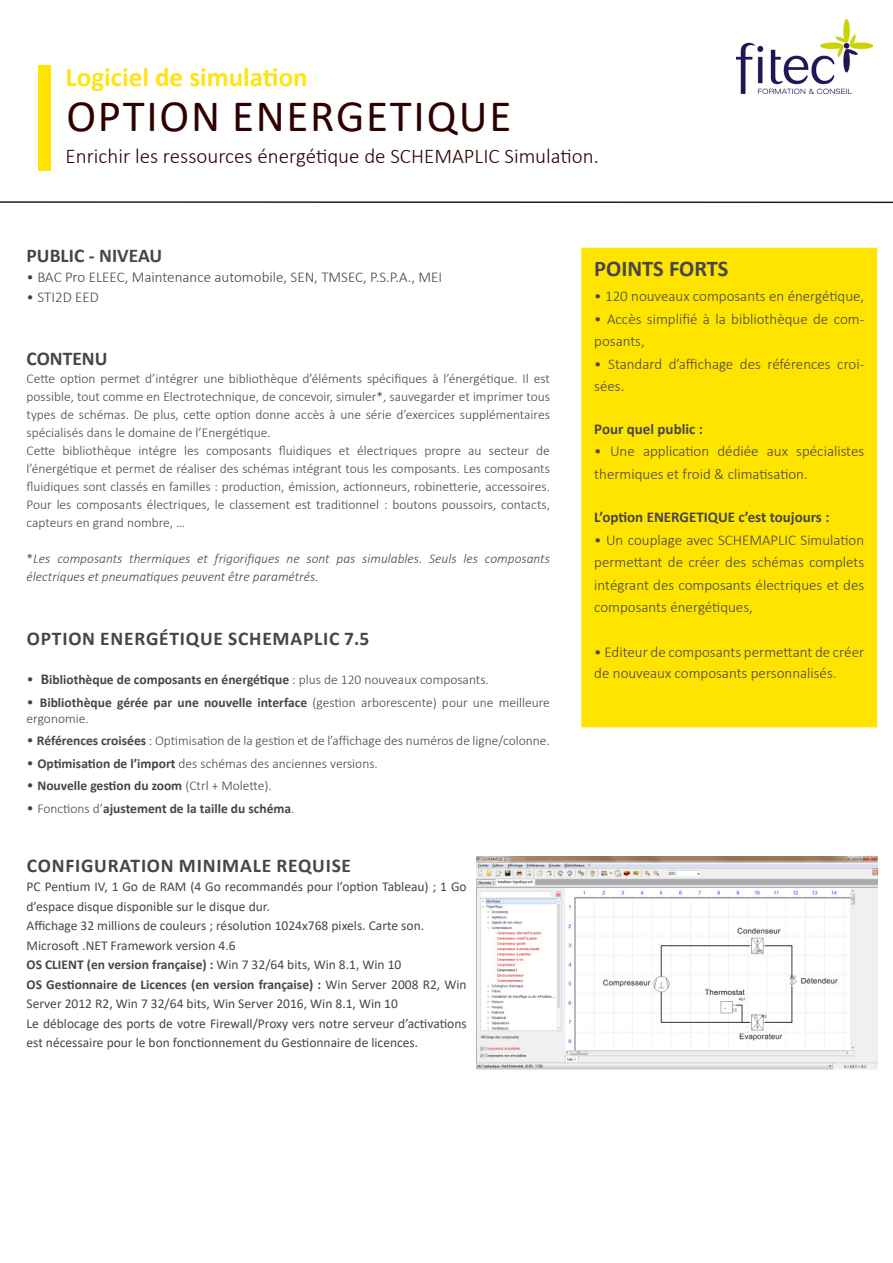
<style>
.page{position:relative;width:893px;height:1263px;background:#fff}
.page>*{position:absolute;margin:0;border:0;box-sizing:border-box;transform-origin:0 0}
.t1{font:45px "Calibri";letter-spacing:.04em;color:#2e0000}
.t2{font:700 27px "Calibri";color:#ffe319}
.t3{font:700 22.5px "Calibri";color:#464646}
.t4{font:300 21px "Calibri";color:#2e0000}
.t5{font:700 19.5px "Calibri";letter-spacing:.04em;color:#464646}
.t6{font:700 19.5px "Calibri";color:#464646}
.t7{font:300 15px/22.5px "Calibri";color:#464646}
.t8{font:700 15px "Calibri";color:#464646}
.t9{font:300 13.5px/18px "Calibri";color:#464646;text-align:justify}
.t10{font:13.5px/19.5px "Calibri";color:#464646}
.t11{font:700 13.5px "Calibri";color:#464646}
.t12{font:italic 300 13.5px/18px "Calibri";color:#464646}
.s1{font-style:normal}
.s2{font-weight:300;font-size:15px}
.s3{font-size:15px}
.s4{font-weight:300}
.s5{font-weight:700}
.s6{font-weight:400}
</style>
<div class="page">
<div style="left:39px;top:66px;width:12px;height:105px;background:#ffe400"></div>
<hr style="left:0;top:201px;width:893px;height:2px;background:#231f20">
<div style="left:581px;top:248px;width:296px;height:479px;background:#ffe400;border:2px solid #ffe400"></div>
<img style="left:737px;top:20px;width:135px;height:74px">
<img style="left:477px;top:857px;width:400px;height:212px">
<p class="t2" style="left:66px;top:58px;width:244px">Logiciel de simulation</p>
<p class="t1" style="left:66px;top:85px;width:446px">OPTION ENERGETIQUE</p>
<p class="t4" style="left:66px;top:143px;width:535px">Enrichir les ressources énergétique de SCHEMAPLIC Simulation.</p>
<p class="t6" style="left:27px;top:242px;width:137px">PUBLIC - NIVEAU</p>
<p class="t7" style="left:27px;top:265px;width:417px">• BAC Pro ELEEC, Maintenance automobile, SEN, TMSEC, P.S.P.A., MEI</p>
<p class="t7" style="left:27px;top:285px;width:74px">• STI2D EED</p>
<p class="t6" style="left:27px;top:344px;width:82px">CONTENU</p>
<p class="t9" style="left:27px;top:369px;width:525px">Cette option permet d’intégrer une bibliothèque d’éléments spécifiques à l’énergétique. Il est possible, tout comme en Electrotechnique, de concevoir, simuler*, sauvegarder et imprimer tous types de schémas. De plus, cette option donne accès à une série d’exercices supplémentaires spécialisés dans le domaine de l’Energétique.</p>
<p class="t9" style="left:27px;top:441px;width:525px">Cette bibliothèque intégre les composants fluidiques et électriques propre au secteur de l’énergétique et permet de réaliser des schémas intégrant tous les composants. Les composants fluidiques sont classés en familles : production, émission, actionneurs, robinetterie, accessoires.<br>Pour les composants électriques, le classement est traditionnel : boutons poussoirs, contacts, capteurs en grand nombre, …</p>
<p class="t12" style="left:27px;top:549px;width:525px"><span class="s1">*</span>Les composants thermiques et frigorifiques ne sont pas simulables. Seuls les composants électriques et pneumatiques peuvent être paramétrés.</p>
<p class="t5" style="left:27px;top:625px;width:344px">OPTION ENERGÉTIQUE SCHEMAPLIC 7.5</p>
<p class="t11" style="left:27px;top:670px;width:464px"><span class="s2">•</span> <span class="s3">B</span>ibliothèque de composants en énergétique <span class="s4">: plus de 120 nouveaux composants.</span></p>
<p class="t9" style="left:27px;top:694px;width:525px;line-height:16.2px"><span class="s3">•</span> <span class="s5">Bibliothèque gérée par une nouvelle interface</span> (gestion arborescente) pour une meilleure ergonomie.</p>
<p class="t9" style="left:27px;top:732px;width:525px"><span class="s3">•</span> <span class="s5">Références croisées</span> : Optimisation de la gestion et de l’affichage des numéros de ligne/colonne.</p>
<p class="t9" style="left:27px;top:754px;width:353px"><span class="s3">•</span> <span class="s5">Optimisation de l’import</span> des schémas des anciennes versions.</p>
<p class="t11" style="left:27px;top:776px;width:247px"><span class="s2">•</span> Nouvelle gestion du zoom <span class="s4">(Ctrl + Molette).</span></p>
<p class="t11" style="left:27px;top:799px;width:269px"><span class="s2">•</span> <span class="s4">Fonctions d’</span>ajustement de la taille du schéma<span class="s4">.</span></p>
<p class="t5" style="left:27px;top:851px;width:326px">CONFIGURATION MINIMALE REQUISE</p>
<p class="t10" style="left:27px;top:876px;width:442px">PC Pentium IV, 1 Go de RAM (4 Go recommandés pour l’option Tableau) ; 1 Go d’espace disque disponible sur le disque dur.</p>
<p class="t10" style="left:27px;top:915px;width:399px">Affichage 32 millions de couleurs ; résolution 1024x768 pixels. Carte son.</p>
<p class="t10" style="left:27px;top:935px;width:211px">Microsoft .NET Framework version 4.6</p>
<p class="t11" style="left:27px;top:955px;width:376px">OS CLIENT (en version française) : <span class="s6">Win 7 32/64 bits, Win 8.1, Win 10</span></p>
<p class="t10" style="left:27px;top:974px;width:442px"><span class="s5">OS Gestionnaire de Licences (en version française) :</span> Win Server 2008 R2, Win<br>Server 2012 R2, Win 7 32/64 bits, Win Server 2016, Win 8.1, Win 10</p>
<p class="t10" style="left:27px;top:1013px;width:442px">Le déblocage des ports de votre Firewall/Proxy vers notre serveur d’activations est nécessaire pour le bon fonctionnement du Gestionnaire de licences.</p>
<p class="t3" style="left:594px;top:252px;width:136px">POINTS FORTS</p>
<p class="t7" style="left:594px;top:285px;width:272px">• 120 nouveaux composants en énergétique,</p>
<p class="t7" style="left:594px;top:308px;width:271px">• Accès simplifié à la bibliothèque de com&shy;posants,</p>
<p class="t7" style="left:594px;top:353px;width:271px">• Standard d’affichage des références croi&shy;sées.</p>
<p class="t8" style="left:594px;top:418px;width:110px">Pour quel public :</p>
<p class="t7" style="left:594px;top:440px;width:271px">• Une application dédiée aux spécialistes thermiques et froid &amp; climatisation.</p>
<p class="t8" style="left:594px;top:506px;width:237px">L’option ENERGETIQUE c’est toujours :</p>
<p class="t7" style="left:594px;top:528px;width:272px;text-align:justify">• Un couplage avec SCHEMAPLIC Simulation permettant de créer des schémas complets intégrant des composants électriques et des composants énergétiques,</p>
<p class="t7" style="left:594px;top:641px;width:271px;line-height:21px">• Editeur de composants permettant de créer de nouveaux composants personnalisés.</p>
</div>
